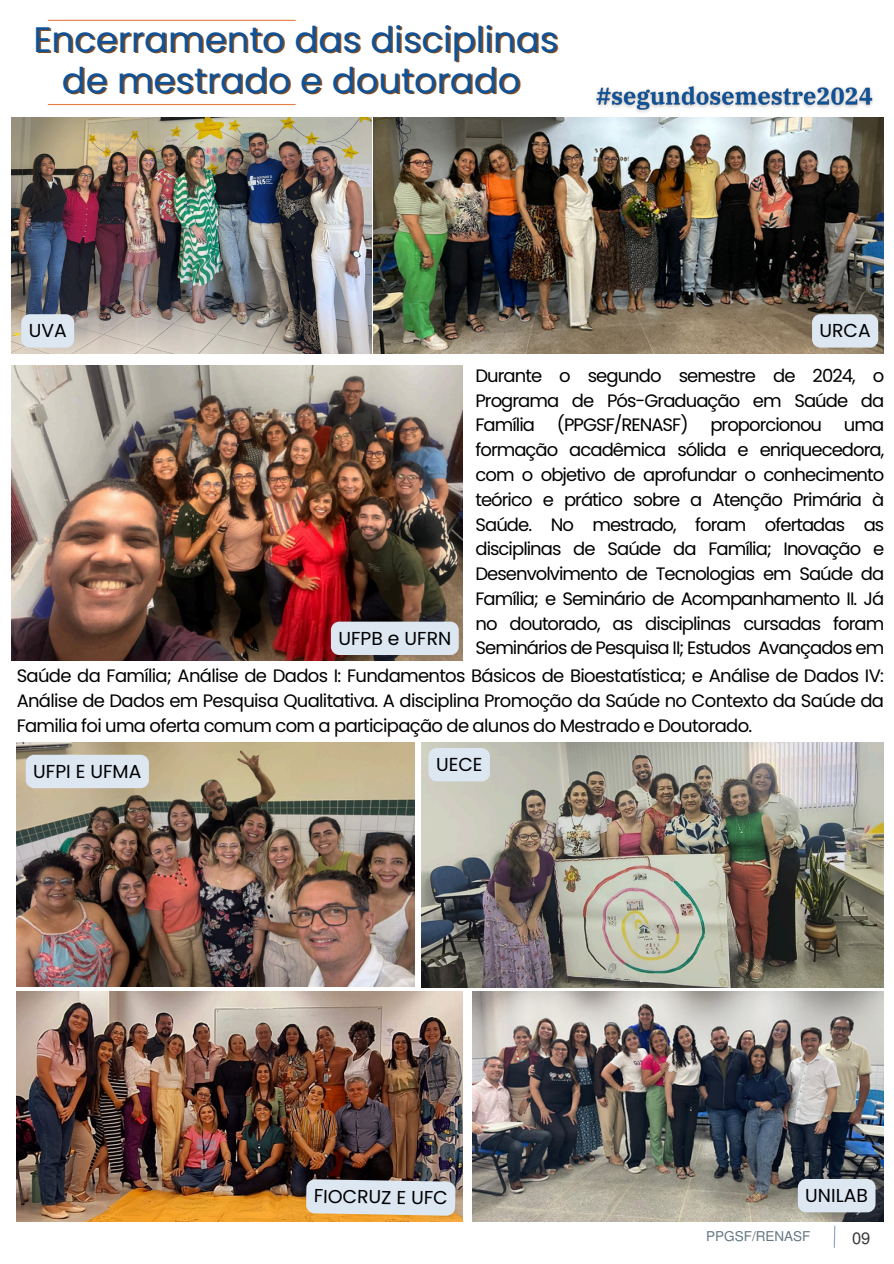
<style>
.page{position:relative;width:894px;height:1264px;background:#fff}
.page>*{position:absolute;margin:0;border:0;box-sizing:border-box;transform-origin:0 0}
.t1{font:35.4px "Poppins";color:#105297}
.t2{font:18.75px "Poppins";color:#000001}
.t3{font:18px/24.8px "Poppins";letter-spacing:-.045em;color:#000001;text-align:justify}
.t4{font:16.5px "Mukti";color:#3b3939}
.t5{font:13.5px "Mukti";color:#637680}
</style>
<div class="page">
<hr style="left:48px;top:20px;width:247px;height:1px;background:#e87c45">
<hr style="left:48px;top:104px;width:247px;height:1px;background:#e87c45">
<img style="left:11px;top:118px;width:360px;height:235px">
<div style="left:21px;top:314px;width:53px;height:33px;background:#dce7f2;border-radius:8px"></div>
<img style="left:373px;top:118px;width:510px;height:235px">
<div style="left:811px;top:314px;width:67px;height:33px;background:#dce7f2;border-radius:8px"></div>
<img style="left:11px;top:366px;width:451px;height:294px">
<div style="left:331px;top:621px;width:127px;height:34px;background:#dce7f2;border-radius:8px"></div>
<img style="left:17px;top:742px;width:397px;height:244px">
<div style="left:26px;top:754px;width:123px;height:34px;background:#dce7f2;border-radius:8px"></div>
<img style="left:421px;top:742px;width:462px;height:245px">
<div style="left:428px;top:748px;width:62px;height:33px;background:#dce7f2"></div>
<svg style="left:833px;top:1225px;width:2px;height:23px"></svg>
<img style="left:589px;top:86px;width:290px;height:32px">
<img style="left:17px;top:991px;width:446px;height:230px">
<svg style="left:306px;top:1179px;width:149px;height:36px;background:#d5dde4"></svg>
<img style="left:472px;top:991px;width:411px;height:230px">
<div style="left:797px;top:1178px;width:78px;height:34px;background:#dce7f2;border-radius:8px"></div>
<p class="t1" style="left:33px;top:15px;width:526px">Encerramento das disciplinas</p>
<h1 class="t1" style="left:62px;top:56px;width:460px">de mestrado e doutorado</h1>
<h3 class="t2" style="left:29px;top:317px;width:39px">UVA</h3>
<p class="t2" style="left:819px;top:317px;width:53px">URCA</p>
<h3 class="t2" style="left:338px;top:625px;width:114px">UFPB e UFRN</h3>
<p class="t3" style="left:475px;top:363px;width:410px">Durante o segundo semestre de 2024, o Programa de Pós-Graduação em Saúde da Família (PPGSF/RENASF) proporcionou uma formação acadêmica sólida e enriquecedora, com o objetivo de aprofundar o conhecimento teórico e prático sobre a Atenção Primária à Saúde. No mestrado, foram ofertadas as disciplinas de Saúde da Família; Inovação e Desenvolvimento de Tecnologias em Saúde da Família; e Seminário de Acompanhamento II. Já no doutorado, as disciplinas cursadas foram Seminários de Pesquisa II; Estudos Avançados em</p>
<p class="t3" style="left:17px;top:663px;width:868px">Saúde da Família; Análise de Dados I: Fundamentos Básicos de Bioestatística; e Análise de Dados IV:<br>Análise de Dados em Pesquisa Qualitativa. A disciplina Promoção da Saúde no Contexto da Saúde da Familia foi uma oferta comum com a participação de alunos do Mestrado e Doutorado.</p>
<p class="t2" style="left:33px;top:758px;width:110px">UFPI E UFMA</p>
<h4 class="t2" style="left:436px;top:751px;width:48px">UECE</h4>
<p class="t2" style="left:314px;top:1182px;width:135px;rotate:1deg">FIOCRUZ E UFC</p>
<h3 class="t2" style="left:805px;top:1182px;width:64px">UNILAB</h3>
<h4 class="t5" style="left:706px;top:1226px;width:106px">PPGSF/RENASF</h4>
<p class="t4" style="left:851px;top:1225px;width:20px">09</p>
</div>
